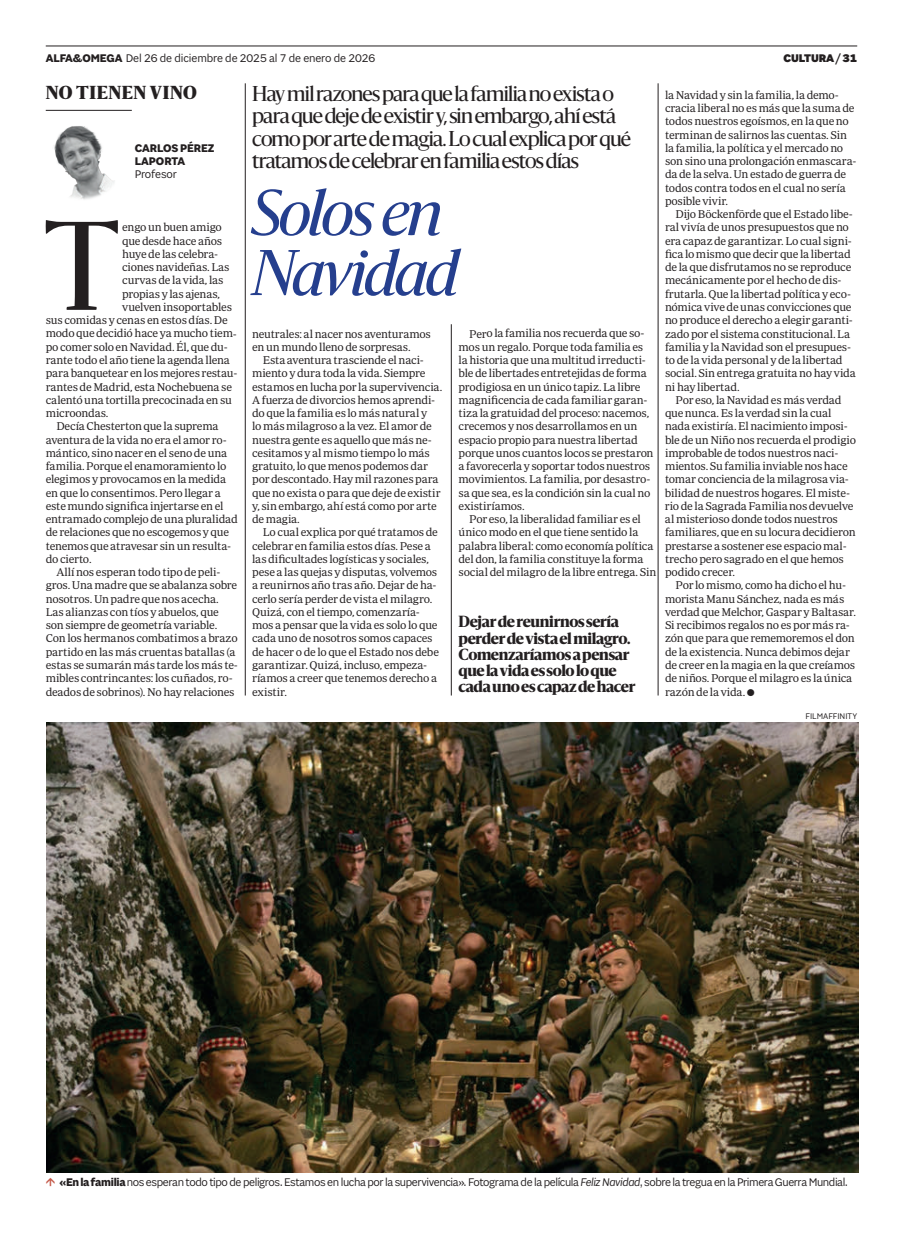
<style>
.page{position:relative;width:903px;height:1234px;background:#fff}
.page>*{position:absolute;margin:0;border:0;box-sizing:border-box;transform-origin:0 0}
.t1{font:117.5px "Sanomat";color:#231f20}
.t2{font:italic 60px/60px "Sanomat";letter-spacing:-.045em;color:#253f8e}
.t3{font:20px/22.5px "Sanomat";letter-spacing:-.045em;color:#231f20}
.t4{font:900 17.5px "Sanomat";letter-spacing:.03em;color:#231f20}
.t5{font:800 15px/16.2px "Sanomat";letter-spacing:-.025em;color:#231f20}
.t6{font:11.88px "Sole Sans";letter-spacing:-.03em;color:#231f20}
.t7{font:11.88px "Sole Sans";letter-spacing:-.005em;color:#231f20}
.t8{font:700 11.88px/13.2px "Sole Sans";letter-spacing:-.01em;color:#231f20}
.t9{font:900 11.88px "Sole Sans";letter-spacing:-.005em;color:#231f20}
.t10{font:300 11.5px/13.2px "Periodico Text";letter-spacing:-.02em;color:#231f20}
.t11{font:8.75px "Sole Sans";color:#231f20}
.s1{font-weight:700}
.s2{font-style:italic}
</style>
<div class="page">
<hr style="left:46px;top:46px;width:811px;height:1px;background:#231f20">
<hr style="left:245px;top:83px;width:1px;height:612px;background:#231f20">
<hr style="left:658px;top:83px;width:1px;height:612px;background:#231f20">
<hr style="left:451px;top:324px;width:1px;height:371px;background:#231f20">
<hr style="left:46px;top:110px;width:86px;height:1px;background:#231f20">
<img style="left:54px;top:126px;width:61px;height:74px">
<img style="left:46px;top:722px;width:813px;height:450px">
<p class="t7" style="left:46px;top:51px;width:331px"><span class="s1">ALFA&amp;OMEGA</span> Del 26 de diciembre de 2025 al 7 de enero de 2026</p>
<p class="t9" style="left:783px;top:51px;width:75px">CULTURA / 31</p>
<h3 class="t4" style="left:46px;top:78px;width:152px">NO TIENEN VINO</h3>
<p class="t8" style="left:135px;top:142px;width:81px">CARLOS PÉREZ<br>LAPORTA</p>
<p class="t6" style="left:135px;top:168px;width:44px">Profesor</p>
<h1 class="t1" style="left:43px;top:181px;width:79px">T</h1>
<p class="t10" style="left:122px;top:221px;width:101px">engo un buen amigo</p>
<p class="t10" style="left:122px;top:234px;width:102px">que desde hace años</p>
<p class="t10" style="left:122px;top:247px;width:97px">huye de las celebra-</p>
<p class="t10" style="left:122px;top:260px;width:109px">ciones navideñas. Las</p>
<p class="t10" style="left:122px;top:274px;width:103px">curvas de la vida, las</p>
<p class="t10" style="left:122px;top:287px;width:100px">propias y las ajenas,</p>
<p class="t10" style="left:122px;top:300px;width:111px">vuelven insoportables</p>
<p class="t10" style="left:46px;top:313px;width:184px">sus comidas y cenas en estos días. De</p>
<p class="t10" style="left:46px;top:327px;width:193px">modo que decidió hace ya mucho tiem-</p>
<p class="t10" style="left:46px;top:340px;width:183px">po comer solo en Navidad. Él, que du-</p>
<p class="t10" style="left:46px;top:353px;width:186px">rante todo el año tiene la agenda llena</p>
<p class="t10" style="left:46px;top:366px;width:193px">para banquetear en los mejores restau-</p>
<p class="t10" style="left:46px;top:380px;width:188px">rantes de Madrid, esta Nochebuena se</p>
<p class="t10" style="left:46px;top:393px;width:188px">calentó una tortilla precocinada en su</p>
<p class="t10" style="left:46px;top:406px;width:64px">microondas.</p>
<p class="t10" style="left:56px;top:419px;width:164px">Decía Chesterton que la suprema</p>
<p class="t10" style="left:46px;top:433px;width:182px">aventura de la vida no era el amor ro-</p>
<p class="t10" style="left:46px;top:446px;width:183px">mántico, sino nacer en el seno de una</p>
<p class="t10" style="left:46px;top:459px;width:182px">familia. Porque el enamoramiento lo</p>
<p class="t10" style="left:46px;top:472px;width:182px">elegimos y provocamos en la medida</p>
<p class="t10" style="left:46px;top:486px;width:176px">en que lo consentimos. Pero llegar a</p>
<p class="t10" style="left:46px;top:499px;width:179px">este mundo significa injertarse en el</p>
<p class="t10" style="left:46px;top:512px;width:194px">entramado complejo de una pluralidad</p>
<p class="t10" style="left:46px;top:525px;width:185px">de relaciones que no escogemos y que</p>
<p class="t10" style="left:46px;top:539px;width:187px">tenemos que atravesar sin un resulta-</p>
<p class="t10" style="left:46px;top:552px;width:47px">do cierto.</p>
<p class="t10" style="left:56px;top:565px;width:165px">Allí nos esperan todo tipo de peli-</p>
<p class="t10" style="left:46px;top:578px;width:193px">gros. Una madre que se abalanza sobre</p>
<p class="t10" style="left:46px;top:592px;width:175px">nosotros. Un padre que nos acecha.</p>
<p class="t10" style="left:46px;top:605px;width:175px">Las alianzas con tíos y abuelos, que</p>
<p class="t10" style="left:46px;top:618px;width:173px">son siempre de geometría variable.</p>
<p class="t10" style="left:46px;top:631px;width:193px">Con los hermanos combatimos a brazo</p>
<p class="t10" style="left:46px;top:645px;width:191px">partido en las más cruentas batallas (a</p>
<p class="t10" style="left:46px;top:658px;width:194px">estas se sumarán más tarde los más te-</p>
<p class="t10" style="left:46px;top:671px;width:189px">mibles contrincantes: los cuñados, ro-</p>
<p class="t10" style="left:46px;top:684px;width:190px">deados de sobrinos). No hay relaciones</p>
<h3 class="t3" style="left:252px;top:81px;width:381px">Hay mil razones para que la familia no exista o para que deje de existir y, sin embargo, ahí está como por arte de magia. Lo cual explica por qué tratamos de celebrar en familia estos días</h3>
<p class="t10" style="left:665px;top:88px;width:193px">la Navidad y sin la familia, la demo&shy;cracia liberal no es más que la suma de todos nuestros egoísmos, en la que no terminan de salirnos las cuentas. Sin la familia, la política y el mercado no son sino una prolongación enmascara&shy;da de la selva. Un estado de guerra de todos contra todos en el cual no sería posible vivir.</p>
<p class="t10" style="left:665px;top:207px;width:192px;text-indent:11px">Dijo Böckenförde que el Estado libe&shy;ral vivía de unos presupuestos que no era capaz de garantizar. Lo cual signi&shy;fica lo mismo que decir que la libertad de la que disfrutamos no se reproduce mecánicamente por el hecho de dis&shy;frutarla. Que la libertad política y eco&shy;nómica vive de unas convicciones que no produce el derecho a elegir garanti&shy;zado por el sistema constitucional. La familia y la Navidad son el presupues&shy;to de la vida personal y de la libertad social. Sin entrega gratuita no hay vida ni hay libertad.</p>
<p class="t10" style="left:665px;top:393px;width:193px;text-indent:11px">Por eso, la Navidad es más verdad que nunca. Es la verdad sin la cual nada existiría. El nacimiento imposi&shy;ble de un Niño nos recuerda el prodigio improbable de todos nuestros naci&shy;mientos. Su familia inviable nos hace tomar conciencia de la milagrosa via&shy;bilidad de nuestros hogares. El miste&shy;rio de la Sagrada Familia nos devuelve al misterioso donde todos nuestros familiares, que en su locura decidieron prestarse a sostener ese espacio mal&shy;trecho pero sagrado en el que hemos podido crecer.</p>
<p class="t10" style="left:665px;top:578px;width:193px;text-indent:11px">Por lo mismo, como ha dicho el hu&shy;morista Manu Sánchez, nada es más verdad que Melchor, Gaspar y Baltasar.<br>Si recibimos regalos no es por más ra&shy;zón que para que rememoremos el don de la existencia. Nunca debimos dejar de creer en la magia en la que creíamos de niños. Porque el milagro es la única razón de la vida.</p>
<h2 class="t2" style="left:252px;top:179px;width:208px">Solos en<br>Navidad</h2>
<p class="t10" style="left:458px;top:327px;width:197px;text-indent:11px">Pero la familia nos recuerda que so&shy;mos un regalo. Porque toda familia es la historia que una multitud irreducti&shy;ble de libertades entretejidas de forma prodigiosa en un único tapiz. La libre magnificencia de cada familiar garan&shy;tiza la gratuidad del proceso: nacemos, crecemos y nos desarrollamos en un espacio propio para nuestra libertad porque unos cuantos locos se prestaron a favorecerla y soportar todos nuestros movimientos. La familia, por desastro&shy;sa que sea, es la condición sin la cual no existiríamos.</p>
<p class="t10" style="left:459px;top:512px;width:199px;text-indent:11px">Por eso, la liberalidad familiar es el único modo en el que tiene sentido la palabra liberal: como economía política del don, la familia constituye la forma social del milagro de la libre entrega. Sin</p>
<p class="t10" style="left:252px;top:327px;width:180px">neutrales: al nacer nos aventuramos en un mundo lleno de sorpresas.</p>
<p class="t10" style="left:252px;top:353px;width:192px;text-indent:11px">Esta aventura trasciende el naci&shy;miento y dura toda la vida. Siempre estamos en lucha por la supervivencia.<br>A fuerza de divorcios hemos aprendi&shy;do que la familia es lo más natural y<br>lo más milagroso a la vez. El amor de nuestra gente es aquello que más ne&shy;cesitamos y al mismo tiempo lo más gratuito, lo que menos podemos dar por descontado. Hay mil razones para que no exista o para que deje de existir y, sin embargo, ahí está como por arte de magia.</p>
<p class="t10" style="left:252px;top:525px;width:188px;text-indent:11px">Lo cual explica por qué tratamos de celebrar en familia estos días. Pese a las dificultades logísticas y sociales, pese a las quejas y disputas, volvemos a reunirnos año tras año. Dejar de ha&shy;cerlo sería perder de vista el milagro.<br>Quizá, con el tiempo, comenzaría&shy;mos a pensar que la vida es solo lo que cada uno de nosotros somos capaces de hacer o de lo que el Estado nos debe garantizar. Quizá, incluso, empeza&shy;ríamos a creer que tenemos derecho a existir.</p>
<h3 class="t5" style="left:459px;top:612px;width:178px">Dejar de reunirnos sería perder de vista el milagro.<br>Comenzaríamos a pensar que la vida es solo lo que cada uno es capaz de hacer</h3>
<p class="t11" style="left:805px;top:710px;width:53px">FILMAFFINITY</p>
<p class="t6" style="left:60px;top:1175px;width:789px"><span class="s1">«En la familia</span> nos esperan todo tipo de peligros. Estamos en lucha por la supervivencia». Fotograma de la película <span class="s2">Feliz Navidad</span>, sobre la tregua en la Primera Guerra Mundial.</p>
</div>
